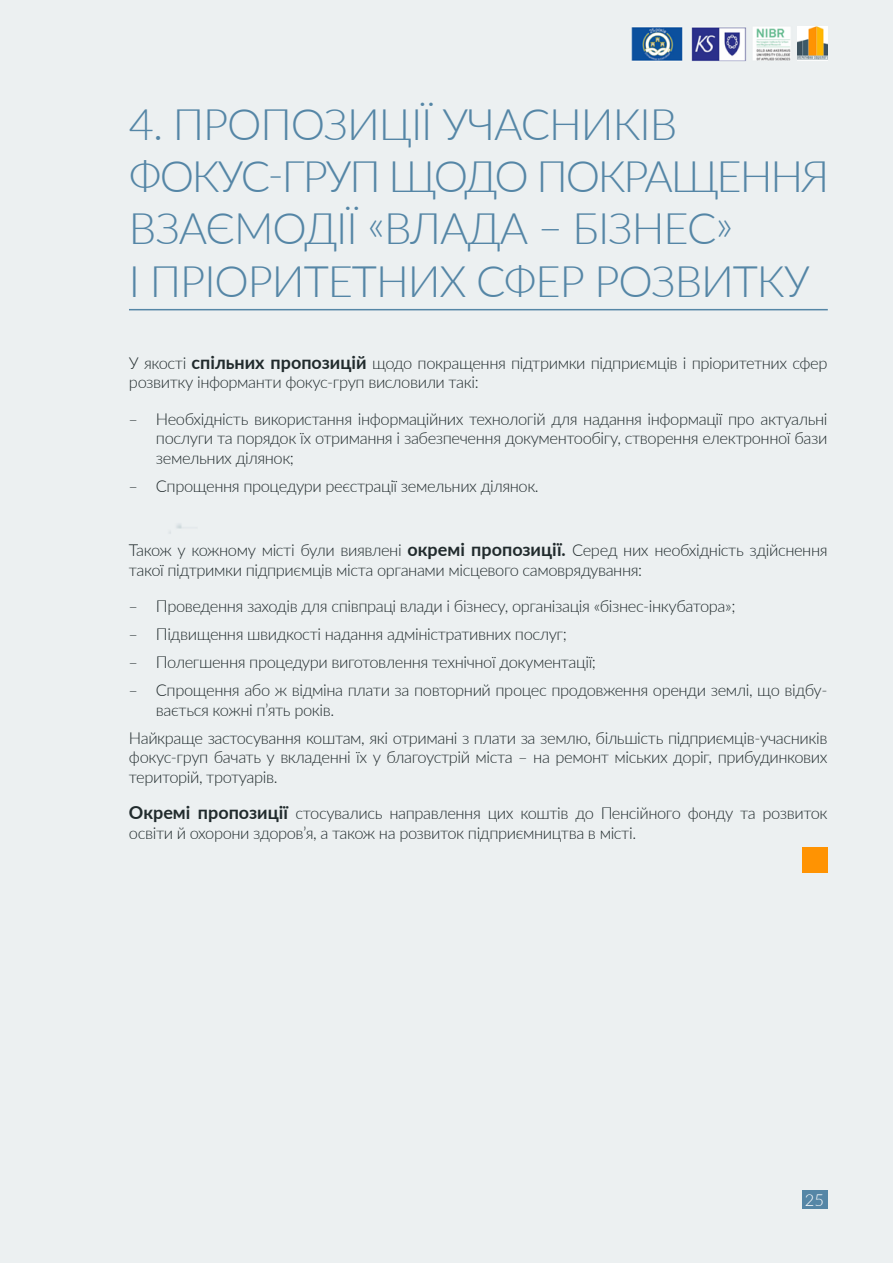
<style>
.page{position:relative;width:893px;height:1263px;background:#ecf0f1}
.page>*{position:absolute;margin:0;border:0;box-sizing:border-box;transform-origin:0 0}
.t1{font:300 43.5px/52.2px "Lato";letter-spacing:-.025em;color:#5586a6}
.t2{font:300 16.5px/19.5px "Lato";letter-spacing:-.025em;color:#212b2d}
.t3{font:300 16.5px "Lato";color:#fff}
.s1{font-weight:700;font-size:18px}
</style>
<div class="page">
<img style="left:589px;top:17px;width:262px;height:63px">
<img style="left:797px;top:26px;width:31px;height:34px">
<hr style="left:129px;top:309px;width:699px;height:1px;background:#5586a6">
<div style="left:803px;top:848px;width:25px;height:25px;background:#ff9302"></div>
<div style="left:803px;top:1191px;width:25px;height:18px;background:#5586a6"></div>
<h1 class="t1" style="left:129px;top:97px;width:702px">4. ПРОПОЗИЦІЇ УЧАСНИКІВ<br>ФОКУС-ГРУП ЩОДО ПОКРАЩЕННЯ<br>ВЗАЄМОДІЇ «ВЛАДА – БІЗНЕС»<br>І ПРІОРИТЕТНИХ СФЕР РОЗВИТКУ</h1>
<p class="t2" style="left:129px;top:352px;width:700px">У якості <span class="s1">спільних пропозицій</span> щодо покращення підтримки підприємців і пріоритетних сфер розвитку інформанти фокус-груп висловили такі:</p>
<p class="t2" style="left:156px;top:408px;width:673px;text-align:justify;text-indent:-27px">ҽ Необхідність використання інформаційних технологій для надання інформації про актуальні послуги та порядок їх отримання і забезпечення документообігу, створення електронної бази земельних ділянок;</p>
<p class="t2" style="left:129px;top:475px;width:411px">ҽ Спрощення процедури реєстрації земельних ділянок.</p>
<p class="t2" style="left:129px;top:540px;width:700px">Також у кожному місті були виявлені <span class="s1">окремі пропозиції.</span> Серед них необхідність здійснення такої підтримки підприємців міста органами місцевого самоврядування:</p>
<p class="t2" style="left:129px;top:591px;width:700px;line-height:28px">ҽ Проведення заходів для співпраці влади і бізнесу, організація «бізнес-інкубатора»;<br>ҽ Підвищення швидкості надання адміністративних послуг;<br>ҽ Полегшення процедури виготовлення технічної документації;<br>ҽ Спрощення або ж відміна плати за повторний процес продовження оренди землі, що відбу-</p>
<p class="t2" style="left:129px;top:695px;width:700px;line-height:28px;text-indent:27px">вається кожні п’ять років.<br>Найкраще застосування коштам, які отримані з плати за землю, більшість підприємців-учасників</p>
<p class="t2" style="left:129px;top:747px;width:700px">фокус-груп бачать у вкладенні їх у благоустрій міста – на ремонт міських доріг, прибудинкових територій, тротуарів.</p>
<p class="t2" style="left:129px;top:803px;width:700px"><span class="s1">Окремі пропозиції</span> стосувались направлення цих коштів до Пенсійного фонду та розвиток освіти й охорони здоров’я, а також на розвиток підприємництва в місті.</p>
<p class="t3" style="left:805px;top:1189px;width:21px">25</p>
</div>
